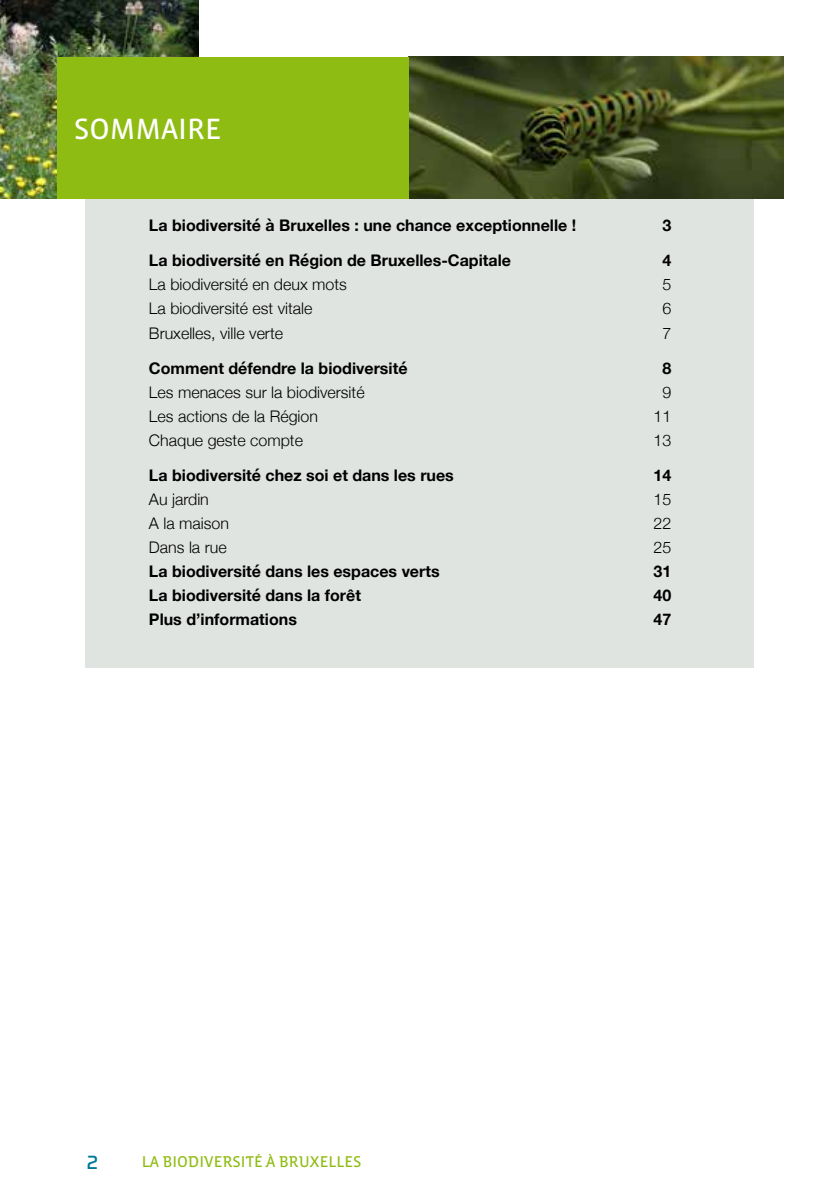
<style>
.page{position:relative;width:840px;height:1191px;background:#fff}
.page>*{position:absolute;margin:0;border:0;box-sizing:border-box;transform-origin:0 0}
.t1{font:30px "Vista Sans Reg";color:#fff}
.t2{font:28px "Cholla Unicase";color:#00799a}
.t3{font:700 16px "Helvetica Neue";color:#000}
.t4{font:300 16px "Helvetica Neue";color:#000}
.t5{font:16px "Vista Sans Alt Reg";color:#8fbc13}
</style>
<div class="page">
<div style="left:85px;top:164px;width:668px;height:504px;background:#e0e4e1"></div>
<img style="left:408px;top:57px;width:374px;height:141px">
<img style="left:0;top:0;width:198px;height:198px">
<div style="left:57px;top:57px;width:351px;height:141px;background:#8fbc13"></div>
<h1 class="t1" style="left:74px;top:113px;width:149px">SOMMAIRE</h1>
<p class="t3" style="left:149px;top:213px;width:428px">La biodiversité à Bruxelles : une chance exceptionnelle !</p>
<p class="t3" style="left:662px;top:213px;width:10px">3</p>
<p class="t3" style="left:149px;top:248px;width:363px">La biodiversité en Région de Bruxelles-Capitale</p>
<p class="t3" style="left:662px;top:248px;width:10px">4</p>
<p class="t4" style="left:149px;top:272px;width:199px">La biodiversité en deux mots</p>
<p class="t4" style="left:662px;top:272px;width:10px">5</p>
<p class="t4" style="left:149px;top:296px;width:165px">La biodiversité est vitale</p>
<p class="t4" style="left:662px;top:296px;width:10px">6</p>
<p class="t4" style="left:149px;top:320px;width:135px">Bruxelles, ville verte</p>
<p class="t4" style="left:662px;top:320px;width:10px">7</p>
<p class="t3" style="left:149px;top:355px;width:260px">Comment défendre la biodiversité</p>
<p class="t3" style="left:662px;top:355px;width:10px">8</p>
<p class="t4" style="left:149px;top:379px;width:217px">Les menaces sur la biodiversité</p>
<p class="t4" style="left:662px;top:379px;width:10px">9</p>
<p class="t4" style="left:149px;top:403px;width:170px">Les actions de la Région</p>
<p class="t4" style="left:653px;top:403px;width:19px">11</p>
<p class="t4" style="left:149px;top:427px;width:155px">Chaque geste compte</p>
<p class="t4" style="left:653px;top:427px;width:19px">13</p>
<p class="t3" style="left:149px;top:463px;width:306px">La biodiversité chez soi et dans les rues</p>
<p class="t3" style="left:653px;top:463px;width:19px">14</p>
<p class="t4" style="left:149px;top:486px;width:61px">Au jardin</p>
<p class="t4" style="left:653px;top:486px;width:19px">15</p>
<p class="t4" style="left:149px;top:510px;width:82px">A la maison</p>
<p class="t4" style="left:653px;top:510px;width:19px">22</p>
<p class="t4" style="left:149px;top:534px;width:79px">Dans la rue</p>
<p class="t4" style="left:653px;top:534px;width:19px">25</p>
<p class="t3" style="left:149px;top:559px;width:292px">La biodiversité dans les espaces verts</p>
<p class="t3" style="left:653px;top:559px;width:19px">31</p>
<p class="t3" style="left:149px;top:583px;width:213px">La biodiversité dans la forêt</p>
<p class="t3" style="left:653px;top:583px;width:19px">40</p>
<p class="t3" style="left:149px;top:607px;width:149px">Plus d’informations</p>
<p class="t3" style="left:653px;top:607px;width:19px">47</p>
<h2 class="t2" style="left:85px;top:1147px;width:16px">2</h2>
<p class="t5" style="left:142px;top:1153px;width:221px">LA BIODIVERSITÉ À BRUXELLES</p>
</div>
